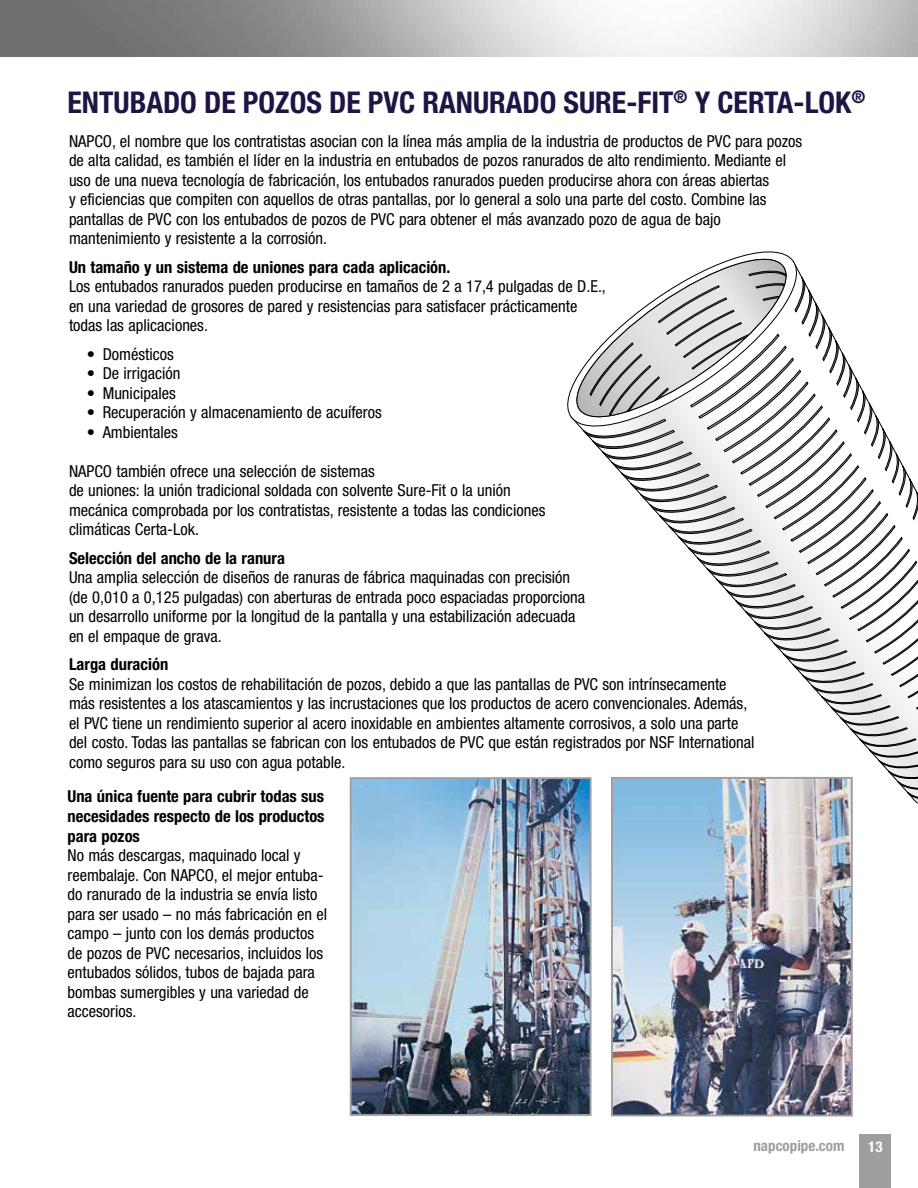
<style>
.page{position:relative;width:918px;height:1188px;background:#fff}
.page>*{position:absolute;margin:0;border:0;box-sizing:border-box;transform-origin:0 0}
.t1{font:700 condensed 30px "Helvetica Neue LT Std";color:#201444}
.t2{font:condensed 16.5px/19.5px "Helvetica Neue LT Std";color:#000}
.t3{font:700 condensed 16.5px/19.5px "Helvetica Neue LT Std";color:#000;text-align:justify}
.t4{font:700 condensed 15px "Helvetica Neue LT Std";color:#9e9da0}
.t5{font:700 condensed 15px "Helvetica Neue LT Std";color:#fff}
</style>
<div class="page">
<div style="left:860px;top:1134px;width:31px;height:54px;background:#9e9da0"></div>
<img style="left:353px;top:780px;width:236px;height:333px">
<div style="left:350px;top:777px;width:242px;height:339px;border:2px solid #9e9da0"></div>
<img style="left:469px;top:777px;width:101px;height:27px">
<svg style="left:580px;top:661px;width:338px;height:143px"></svg>
<svg style="left:567px;top:251px;width:351px;height:410px"></svg>
<img style="left:614px;top:780px;width:236px;height:333px">
<div style="left:611px;top:777px;width:242px;height:339px;border:2px solid #9e9da0"></div>
<h1 class="t1" style="left:68px;top:84px;width:799px">ENTUBADO DE POZOS DE PVC RANURADO SURE-FIT<sup>®</sup> Y CERTA-LOK<sup>®</sup></h1>
<p class="t2" style="left:69px;top:131px;width:735px">NAPCO, el nombre que los contratistas asocian con la línea más amplia de la industria de productos de PVC para pozos de alta calidad, es también el líder en la industria en entubados de pozos ranurados de alto rendimiento. Mediante el uso de una nueva tecnología de fabricación, los entubados ranurados pueden producirse ahora con áreas abiertas<br>y eficiencias que compiten con aquellos de otras pantallas, por lo general a solo una parte del costo. Combine las pantallas de PVC con los entubados de pozos de PVC para obtener el más avanzado pozo de agua de bajo mantenimiento y resistente a la corrosión.</p>
<p class="t3" style="left:69px;top:257px;width:383px">Un tamaño y un sistema de uniones para cada aplicación.</p>
<p class="t2" style="left:69px;top:276px;width:538px">Los entubados ranurados pueden producirse en tamaños de 2 a 17,4 pulgadas de D.E., en una variedad de grosores de pared y resistencias para satisfacer prácticamente todas las aplicaciones.</p>
<p class="t2" style="left:87px;top:344px;width:89px">• Domésticos</p>
<p class="t2" style="left:87px;top:363px;width:95px">• De irrigación</p>
<p class="t2" style="left:87px;top:383px;width:90px">• Municipales</p>
<p class="t2" style="left:87px;top:402px;width:297px">• Recuperación y almacenamiento de acuíferos</p>
<p class="t2" style="left:87px;top:422px;width:93px">• Ambientales</p>
<p class="t2" style="left:69px;top:461px;width:478px">NAPCO también ofrece una selección de sistemas<br>de uniones: la unión tradicional soldada con solvente Sure-Fit o la unión mecánica comprobada por los contratistas, resistente a todas las condiciones climáticas Certa-Lok.</p>
<p class="t3" style="left:69px;top:548px;width:217px">Selección del ancho de la ranura</p>
<p class="t2" style="left:69px;top:567px;width:518px">Una amplia selección de diseños de ranuras de fábrica maquinadas con precisión (de 0,010 a 0,125 pulgadas) con aberturas de entrada poco espaciadas proporciona un desarrollo uniforme por la longitud de la pantalla y una estabilización adecuada en el empaque de grava.</p>
<p class="t3" style="left:69px;top:654px;width:101px">Larga duración</p>
<p class="t2" style="left:69px;top:674px;width:687px">Se minimizan los costos de rehabilitación de pozos, debido a que las pantallas de PVC son intrínsecamente más resistentes a los atascamientos y las incrustaciones que los productos de acero convencionales. Además, el PVC tiene un rendimiento superior al acero inoxidable en ambientes altamente corrosivos, a solo una parte del costo. Todas las pantallas se fabrican con los entubados de PVC que están registrados por NSF International como seguros para su uso con agua potable.</p>
<p class="t3" style="left:67px;top:787px;width:259px">Una única fuente para cubrir todas sus necesidades respecto de los productos para pozos</p>
<p class="t2" style="left:67px;top:845px;width:261px">No más descargas, maquinado local y reembalaje. Con NAPCO, el mejor entuba&shy;do ranurado de la industria se envía listo para ser usado – no más fabricación en el campo – junto con los demás productos de pozos de PVC necesarios, incluidos los entubados sólidos, tubos de bajada para bombas sumergibles y una variedad de accesorios.</p>
<p class="t4" style="left:753px;top:1137px;width:93px">napcopipe.com</p>
<p class="t5" style="left:868px;top:1138px;width:16px">13</p>
</div>
